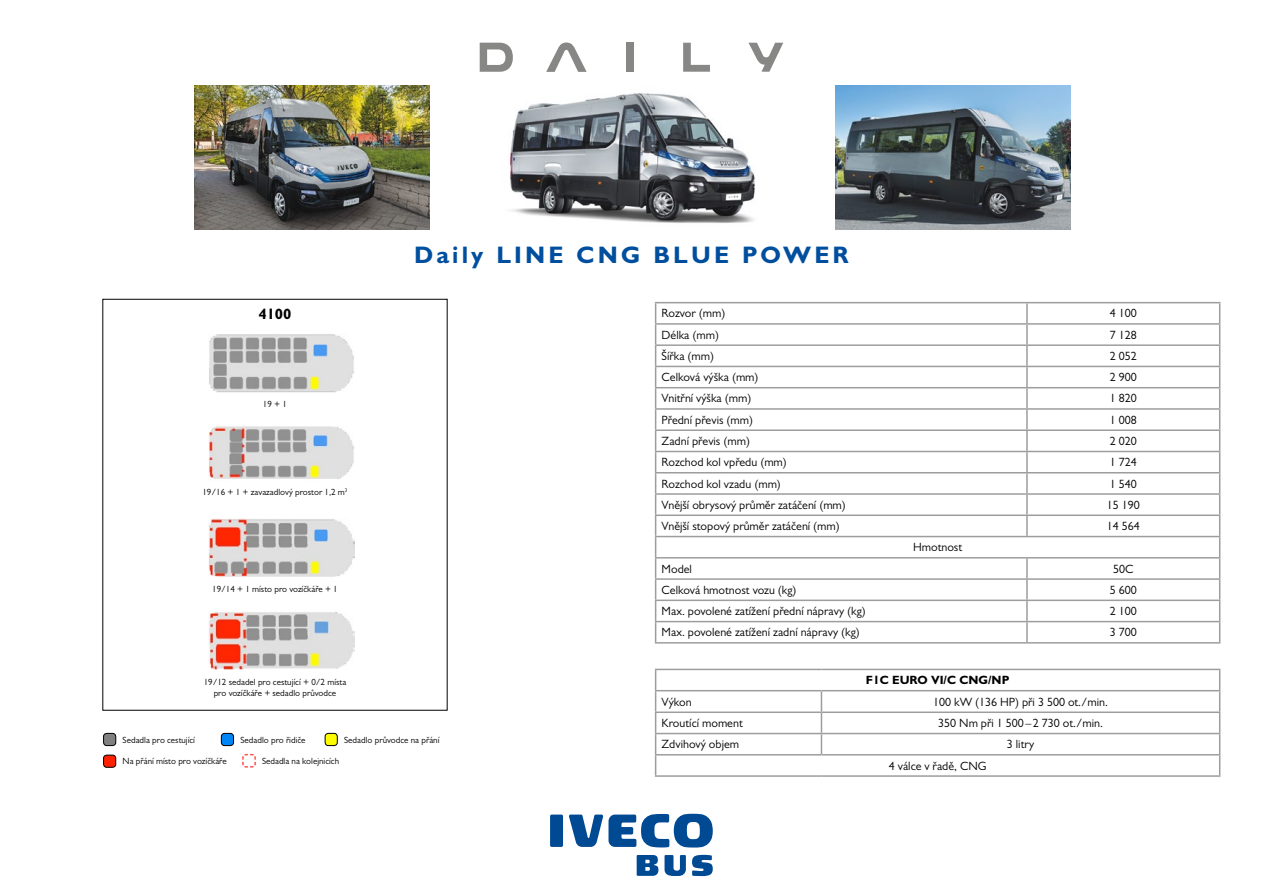
<style>
.page{position:relative;width:1263px;height:893px;background:#fff}
.page>*{position:absolute;margin:0;border:0;box-sizing:border-box;transform-origin:0 0}
.t1{font:700 24px "Gill Sans MT Pro";letter-spacing:.13em;color:#004e9e}
.t2{font:700 15px "Gill Sans MT Pro";color:#000}
.t3{font:12px "Gill Sans MT Pro";color:#000}
.t4{font:700 12px "Gill Sans MT Pro";color:#000}
.t5{font:9px/10.8px "Gill Sans MT Pro";color:#000;text-align:center}
</style>
<div class="page">
<div style="left:550px;top:815px;width:13px;height:32px;background:#004993;border-radius:2px"></div>
<svg style="left:569px;top:814px;width:144px;height:33px"></svg>
<svg style="left:637px;top:855px;width:21px;height:21px"></svg>
<svg style="left:664px;top:855px;width:22px;height:21px"></svg>
<svg style="left:692px;top:855px;width:21px;height:21px"></svg>
<svg style="left:656px;top:303px;width:563px;height:339px"></svg>
<hr style="left:1026px;top:303px;width:2px;height:20px;background:#9c9d9d">
<hr style="left:655px;top:323px;width:372px;height:2px;background:#9c9d9d">
<hr style="left:1027px;top:323px;width:193px;height:2px;background:#9c9d9d">
<svg style="left:1026px;top:325px;width:2px;height:19px"></svg>
<hr style="left:655px;top:344px;width:372px;height:2px;background:#9c9d9d">
<hr style="left:1027px;top:344px;width:193px;height:2px;background:#9c9d9d">
<hr style="left:1026px;top:346px;width:2px;height:20px;background:#9c9d9d">
<hr style="left:655px;top:366px;width:372px;height:1px;background:#9c9d9d">
<hr style="left:1027px;top:366px;width:193px;height:1px;background:#9c9d9d">
<hr style="left:1026px;top:367px;width:2px;height:20px;background:#9c9d9d">
<hr style="left:655px;top:387px;width:372px;height:1px;background:#9c9d9d">
<hr style="left:1027px;top:387px;width:193px;height:1px;background:#9c9d9d">
<hr style="left:1026px;top:388px;width:2px;height:20px;background:#9c9d9d">
<hr style="left:655px;top:408px;width:372px;height:2px;background:#9c9d9d">
<hr style="left:1027px;top:408px;width:193px;height:2px;background:#9c9d9d">
<svg style="left:1026px;top:410px;width:2px;height:19px"></svg>
<hr style="left:655px;top:429px;width:372px;height:2px;background:#9c9d9d">
<hr style="left:1027px;top:429px;width:193px;height:2px;background:#9c9d9d">
<hr style="left:1026px;top:431px;width:2px;height:20px;background:#9c9d9d">
<hr style="left:655px;top:451px;width:372px;height:1px;background:#9c9d9d">
<hr style="left:1027px;top:451px;width:193px;height:1px;background:#9c9d9d">
<hr style="left:1026px;top:452px;width:2px;height:20px;background:#9c9d9d">
<hr style="left:655px;top:472px;width:372px;height:1px;background:#9c9d9d">
<hr style="left:1027px;top:472px;width:193px;height:1px;background:#9c9d9d">
<hr style="left:1026px;top:473px;width:2px;height:20px;background:#9c9d9d">
<hr style="left:655px;top:493px;width:372px;height:2px;background:#9c9d9d">
<hr style="left:1027px;top:493px;width:193px;height:2px;background:#9c9d9d">
<svg style="left:1026px;top:495px;width:2px;height:19px"></svg>
<hr style="left:655px;top:514px;width:372px;height:2px;background:#9c9d9d">
<hr style="left:1027px;top:514px;width:193px;height:2px;background:#9c9d9d">
<hr style="left:1026px;top:516px;width:2px;height:20px;background:#9c9d9d">
<hr style="left:655px;top:536px;width:372px;height:1px;background:#9c9d9d">
<hr style="left:1027px;top:536px;width:193px;height:1px;background:#9c9d9d">
<hr style="left:655px;top:557px;width:372px;height:2px;background:#9c9d9d">
<hr style="left:1027px;top:557px;width:193px;height:2px;background:#9c9d9d">
<svg style="left:1026px;top:559px;width:2px;height:19px"></svg>
<hr style="left:655px;top:578px;width:372px;height:2px;background:#9c9d9d">
<hr style="left:1027px;top:578px;width:193px;height:2px;background:#9c9d9d">
<hr style="left:1026px;top:580px;width:2px;height:20px;background:#9c9d9d">
<hr style="left:655px;top:600px;width:372px;height:1px;background:#9c9d9d">
<hr style="left:1027px;top:600px;width:193px;height:1px;background:#9c9d9d">
<hr style="left:1026px;top:601px;width:2px;height:20px;background:#9c9d9d">
<hr style="left:655px;top:621px;width:372px;height:1px;background:#9c9d9d">
<hr style="left:1027px;top:621px;width:193px;height:1px;background:#9c9d9d">
<hr style="left:1026px;top:622px;width:2px;height:20px;background:#9c9d9d">
<svg style="left:1219px;top:303px;width:1px;height:339px"></svg>
<hr style="left:655px;top:302px;width:372px;height:1px;background:#9c9d9d">
<hr style="left:1027px;top:302px;width:193px;height:1px;background:#9c9d9d">
<svg style="left:655px;top:303px;width:1px;height:339px"></svg>
<hr style="left:655px;top:642px;width:372px;height:2px;background:#9c9d9d">
<hr style="left:1027px;top:642px;width:193px;height:2px;background:#9c9d9d">
<hr style="left:655px;top:669px;width:166px;height:1px;background:#9c9d9d">
<hr style="left:821px;top:669px;width:399px;height:1px;background:#9c9d9d">
<hr style="left:655px;top:690px;width:166px;height:1px;background:#9c9d9d">
<hr style="left:821px;top:690px;width:399px;height:1px;background:#9c9d9d">
<hr style="left:655px;top:711px;width:166px;height:2px;background:#9c9d9d">
<hr style="left:821px;top:711px;width:399px;height:2px;background:#9c9d9d">
<hr style="left:655px;top:733px;width:166px;height:1px;background:#9c9d9d">
<hr style="left:821px;top:733px;width:399px;height:1px;background:#9c9d9d">
<svg style="left:821px;top:691px;width:1px;height:63px"></svg>
<hr style="left:655px;top:754px;width:166px;height:1px;background:#9c9d9d">
<svg style="left:655px;top:670px;width:1px;height:105px"></svg>
<hr style="left:821px;top:754px;width:399px;height:1px;background:#9c9d9d">
<svg style="left:1219px;top:670px;width:1px;height:105px"></svg>
<hr style="left:655px;top:775px;width:166px;height:2px;background:#9c9d9d">
<hr style="left:821px;top:775px;width:399px;height:2px;background:#9c9d9d">
<div style="left:104px;top:733px;width:12px;height:13px;background:#808080;border-radius:3px"></div>
<div style="left:103px;top:733px;width:13px;height:13px;border:1px solid #000;border-radius:3px"></div>
<div style="left:221px;top:733px;width:13px;height:13px;background:#0086f4;border-radius:3px"></div>
<div style="left:221px;top:733px;width:13px;height:13px;border:1px solid #000;border-radius:3px"></div>
<div style="left:325px;top:733px;width:12px;height:13px;background:#fffc00;border-radius:3px"></div>
<div style="left:325px;top:733px;width:13px;height:13px;border:1px solid #000;border-radius:3px"></div>
<div style="left:104px;top:755px;width:12px;height:12px;background:#ff2000;border-radius:3px"></div>
<div style="left:103px;top:755px;width:13px;height:13px;border:1px solid #000;border-radius:3px"></div>
<svg style="left:242px;top:753px;width:14px;height:15px"></svg>
<img style="left:209px;top:334px;width:145px;height:59px">
<img style="left:208px;top:426px;width:146px;height:53px">
<img style="left:208px;top:518px;width:146px;height:59px">
<img style="left:208px;top:612px;width:146px;height:58px">
<svg style="left:546px;top:43px;width:41px;height:29px"></svg>
<svg style="left:683px;top:43px;width:27px;height:29px"></svg>
<div style="left:626px;top:43px;width:8px;height:29px;background:#878786"></div>
<svg style="left:748px;top:43px;width:35px;height:29px"></svg>
<svg style="left:480px;top:42px;width:33px;height:30px"></svg>
<img style="left:510px;top:93px;width:245px;height:130px">
<img style="left:835px;top:85px;width:235px;height:145px">
<img style="left:195px;top:85px;width:234px;height:145px">
<h1 class="t1" style="left:414px;top:240px;width:436px">Daily LINE CNG BLUE POWER</h1>
<p class="t2" style="left:258px;top:305px;width:35px">4100</p>
<p class="t5" style="left:263px;top:399px;width:26px">19 + 1</p>
<p class="t5" style="left:202px;top:487px;width:147px">19/16 + 1 + zavazadlový prostor 1,2 m<sup>3</sup></p>
<p class="t5" style="left:212px;top:584px;width:127px">19/14 + 1 místo pro vozíčkáře + 1</p>
<p class="t5" style="left:204px;top:677px;width:144px">19/12 sedadel pro cestující + 0/2 místa pro vozíčkáře + sedadlo průvodce</p>
<p class="t5" style="left:123px;top:734px;width:74px">Sedadla pro cestující</p>
<p class="t5" style="left:240px;top:734px;width:67px">Sedadlo pro řidiče</p>
<p class="t5" style="left:344px;top:734px;width:97px">Sedadlo průvodce na přání</p>
<p class="t5" style="left:123px;top:756px;width:106px">Na přání místo pro vozíčkáře</p>
<p class="t5" style="left:262px;top:755px;width:79px">Sedadla na kolejnicích</p>
<p class="t3" style="left:662px;top:306px;width:65px">Rozvor (mm)</p>
<p class="t3" style="left:1110px;top:306px;width:28px">4 100</p>
<p class="t3" style="left:662px;top:327px;width:59px">Délka (mm)</p>
<p class="t3" style="left:1110px;top:327px;width:28px">7 128</p>
<p class="t3" style="left:662px;top:349px;width:54px">Šířka (mm)</p>
<p class="t3" style="left:1110px;top:349px;width:28px">2 052</p>
<p class="t3" style="left:662px;top:370px;width:98px">Celková výška (mm)</p>
<p class="t3" style="left:1110px;top:370px;width:28px">2 900</p>
<p class="t3" style="left:662px;top:391px;width:91px">Vnitřní výška (mm)</p>
<p class="t3" style="left:1110px;top:391px;width:28px">1 820</p>
<p class="t3" style="left:662px;top:413px;width:93px">Přední převis (mm)</p>
<p class="t3" style="left:1110px;top:413px;width:28px">1 008</p>
<p class="t3" style="left:662px;top:434px;width:90px">Zadní převis (mm)</p>
<p class="t3" style="left:1110px;top:434px;width:28px">2 020</p>
<p class="t3" style="left:662px;top:455px;width:127px">Rozchod kol vpředu (mm)</p>
<p class="t3" style="left:1110px;top:455px;width:28px">1 724</p>
<p class="t3" style="left:662px;top:476px;width:121px">Rozchod kol vzadu (mm)</p>
<p class="t3" style="left:1110px;top:476px;width:28px">1 540</p>
<p class="t3" style="left:662px;top:498px;width:186px">Vnější obrysový průměr zatáčení (mm)</p>
<p class="t3" style="left:1107px;top:498px;width:34px">15 190</p>
<p class="t3" style="left:662px;top:519px;width:180px">Vnější stopový průměr zatáčení (mm)</p>
<p class="t3" style="left:1107px;top:519px;width:34px">14 564</p>
<p class="t3" style="left:913px;top:540px;width:51px">Hmotnost</p>
<p class="t3" style="left:662px;top:561px;width:32px">Model</p>
<p class="t3" style="left:1113px;top:561px;width:22px">50C</p>
<p class="t3" style="left:662px;top:583px;width:136px">Celková hmotnost vozu (kg)</p>
<p class="t3" style="left:1110px;top:583px;width:28px">5 600</p>
<p class="t3" style="left:662px;top:604px;width:206px">Max. povolené zatížení přední nápravy (kg)</p>
<p class="t3" style="left:1110px;top:604px;width:28px">2 100</p>
<p class="t3" style="left:662px;top:625px;width:200px">Max. povolené zatížení zadní nápravy (kg)</p>
<p class="t3" style="left:1110px;top:625px;width:28px">3 700</p>
<p class="t4" style="left:866px;top:673px;width:145px">F1C EURO VI/C CNG/NP</p>
<p class="t3" style="left:662px;top:694px;width:32px">Výkon</p>
<p class="t3" style="left:933px;top:694px;width:176px">100 kW (136 HP) při 3 500 ot./min.</p>
<p class="t3" style="left:662px;top:716px;width:83px">Kroutící moment</p>
<p class="t3" style="left:938px;top:716px;width:166px">350 Nm při 1 500 –2 730 ot./min.</p>
<p class="t3" style="left:662px;top:737px;width:79px">Zdvihový objem</p>
<p class="t3" style="left:1007px;top:737px;width:29px">3 litry</p>
<p class="t3" style="left:889px;top:758px;width:99px">4 válce v řadě, CNG</p>
</div>
